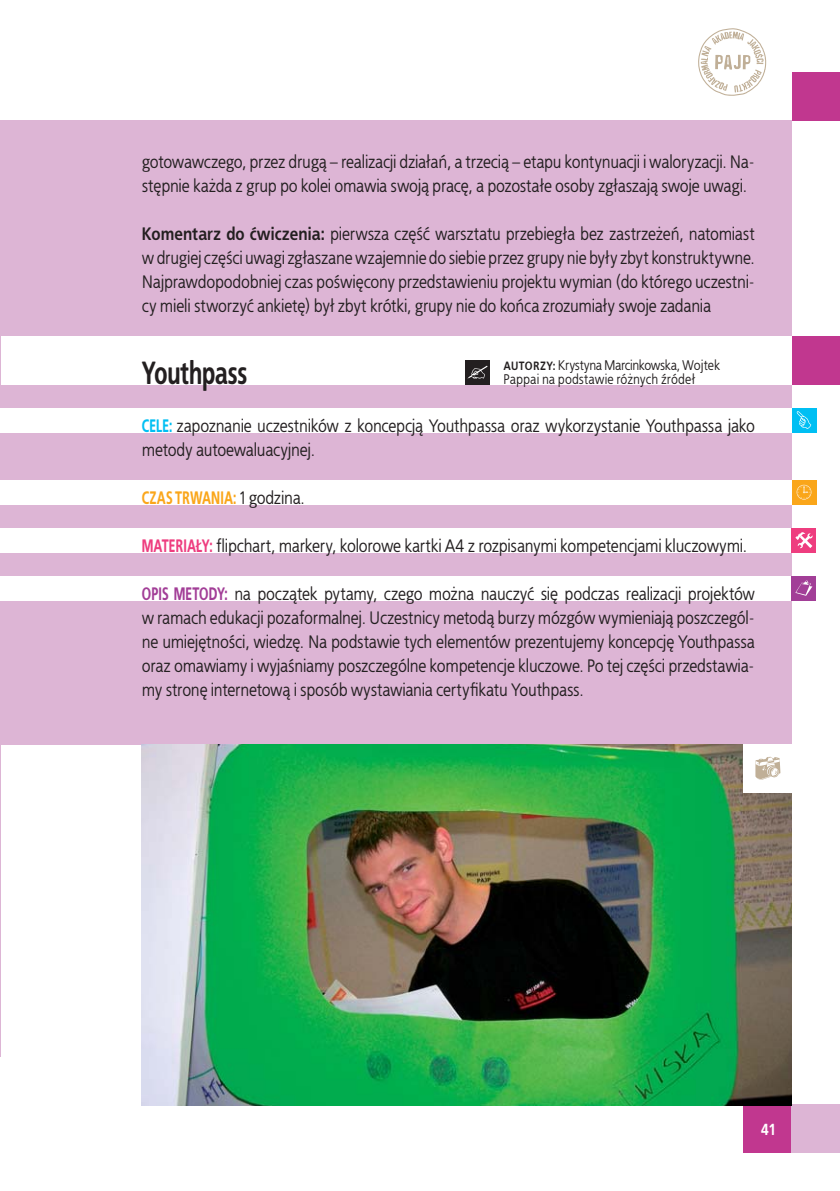
<style>
.page{position:relative;width:840px;height:1191px;background:#fff}
.page>*{position:absolute;margin:0;border:0;box-sizing:border-box;transform-origin:0 0}
.t1{font:700 32px "Bureau C Cnd EFN";letter-spacing:-.005em;color:#231f20}
.t2{font:18px/24px "Bureau CEFN";letter-spacing:-.01em;color:#231f20}
.t3{font:700 18px "Bureau C Cnd EFN";color:#faa61a}
.t4{font:700 16px "Bureau CEFN";color:#fff}
.t5{font:14px/14px "Bureau CEFN";color:#231f20}
.s1{font-weight:700}
.s2{font-weight:700;font-size:12px}
.s3{font-family:"Bureau C Cnd EFN";font-weight:700;color:#00bff3}
.s4{font-family:"Bureau CEFN";font-weight:400;color:#231f20}
.s5{font-family:"Bureau C Cnd EFN";font-weight:700;color:#ee3d7f}
.s6{font-family:"Bureau C Cnd EFN";font-weight:700;color:#a23e97}
</style>
<div class="page">
<div style="left:743px;top:1104px;width:48px;height:48px;background:#c1378f"></div>
<div style="left:791px;top:1104px;width:48px;height:48px;background:#ddb5d5"></div>
<svg style="left:698px;top:28px;width:68px;height:68px"></svg>
<div style="left:0;top:120px;width:791px;height:624px;background:#ddb5d5"></div>
<div style="left:0;top:336px;width:839px;height:48px;background:#fff"></div>
<div style="left:791px;top:72px;width:48px;height:48px;background:#c1378f"></div>
<div style="left:0;top:576px;width:839px;height:24px;background:#fff"></div>
<div style="left:791px;top:576px;width:24px;height:24px;background:#a23e97"></div>
<svg style="left:795px;top:580px;width:17px;height:16px"></svg>
<div style="left:0;top:528px;width:839px;height:24px;background:#fff"></div>
<div style="left:0;top:408px;width:839px;height:24px;background:#fff"></div>
<div style="left:0;top:480px;width:839px;height:24px;background:#fff"></div>
<div style="left:791px;top:528px;width:24px;height:24px;background:#ee3d7f"></div>
<svg style="left:795px;top:532px;width:17px;height:16px"></svg>
<div style="left:465px;top:360px;width:24px;height:24px;background:#231f20"></div>
<svg style="left:468px;top:366px;width:19px;height:12px"></svg>
<div style="left:791px;top:408px;width:24px;height:24px;background:#00bff3"></div>
<svg style="left:796px;top:411px;width:14px;height:18px"></svg>
<div style="left:791px;top:480px;width:24px;height:24px;background:#faa61a"></div>
<svg style="left:796px;top:485px;width:14px;height:14px"></svg>
<div style="left:791px;top:336px;width:48px;height:48px;background:#c1378f"></div>
<img style="left:142px;top:744px;width:649px;height:362px">
<div style="left:743px;top:744px;width:48px;height:48px;background:#fff"></div>
<svg style="left:755px;top:756px;width:25px;height:24px"></svg>
<p class="t2" style="left:142px;top:152px;width:614px">gotowawczego, przez drugą – realizacji działań, a trzecią – etapu kontynuacji i waloryzacji. Na&shy;stępnie każda z grup po kolei omawia swoją pracę, a pozostałe osoby zgłaszają swoje uwagi.</p>
<p class="t2" style="left:142px;top:224px;width:614px;text-align:justify"><span class="s1">Komentarz do ćwiczenia:</span> pierwsza część warsztatu przebiegła bez zastrzeżeń, natomiast w drugiej części uwagi zgłaszane wzajemnie do siebie przez grupy nie były zbyt konstruktywne.<br>Najprawdopodobniej czas poświęcony przedstawieniu projektu wymian (do którego uczestni&shy;cy mieli stworzyć ankietę) był zbyt krótki, grupy nie do końca zrozumiały swoje zadania</p>
<p class="t5" style="left:503px;top:360px;width:218px"><span class="s2">AUTORZY:</span> Krystyna Marcinkowska, Wojtek<br>Pappai na podstawie różnych źródeł</p>
<h1 class="t1" style="left:142px;top:361px;width:107px">Youthpass</h1>
<p class="t2" style="left:142px;top:416px;width:614px"><span class="s3">CELE:</span> zapoznanie uczestników z koncepcją Youthpassa oraz wykorzystanie Youthpassa jako metody autoewaluacyjnej.</p>
<p class="t3" style="left:142px;top:491px;width:164px">CZAS TRWANIA: <span class="s4">1 godzina.</span></p>
<p class="t2" style="left:142px;top:536px;width:606px"><span class="s5">MATERIAŁY:</span> flipchart, markery, kolorowe kartki A4 z rozpisanymi kompetencjami kluczowymi.</p>
<p class="t2" style="left:142px;top:584px;width:614px;text-align:justify"><span class="s6">OPIS METODY:</span> na początek pytamy, czego można nauczyć się podczas realizacji projektów w ramach edukacji pozaformalnej. Uczestnicy metodą burzy mózgów wymieniają poszczegól&shy;ne umiejętności, wiedzę. Na podstawie tych elementów prezentujemy koncepcję Youthpassa oraz omawiamy i wyjaśniamy poszczególne kompetencje kluczowe. Po tej części przedstawia&shy;my stronę internetową i sposób wystawiania certyfikatu Youthpass.</p>
<p class="t4" style="left:760px;top:1123px;width:15px">41</p>
</div>
